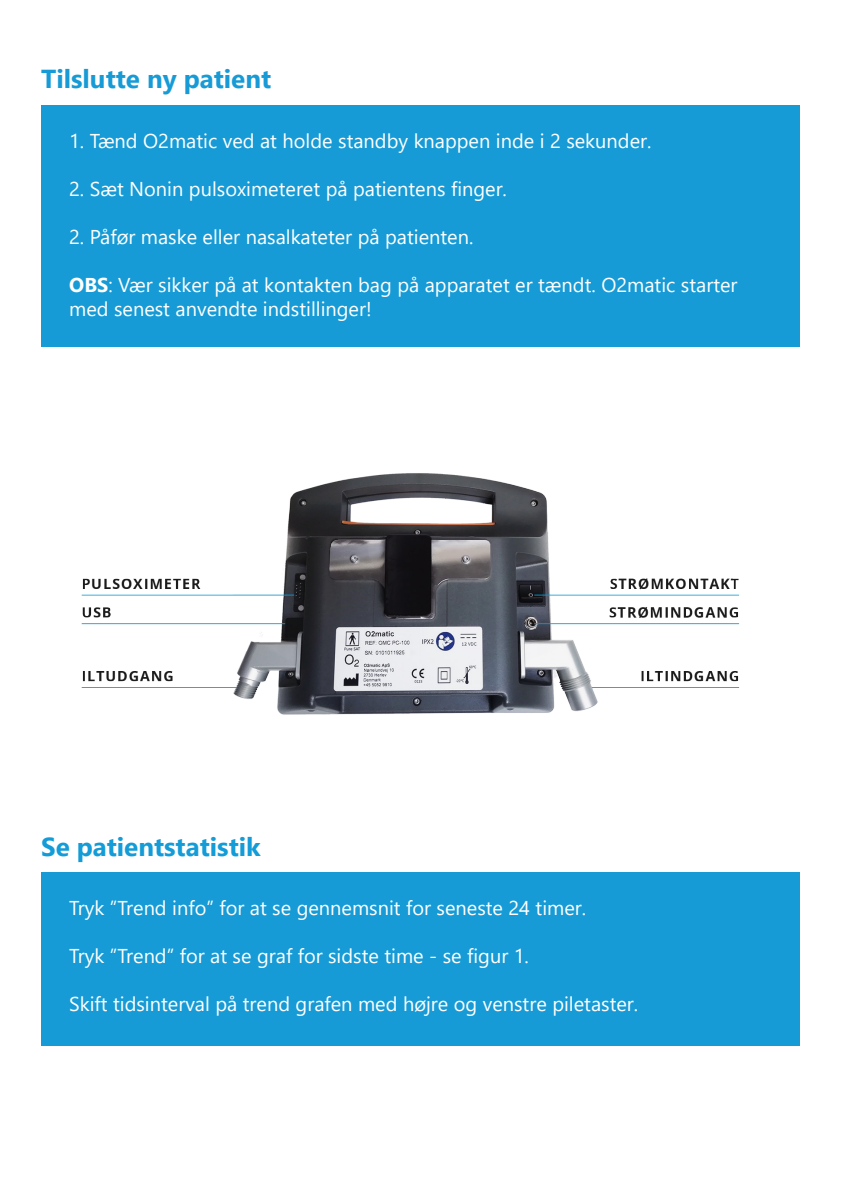
<style>
.page{position:relative;width:842px;height:1191px;background:#fff}
.page>*{position:absolute;margin:0;border:0;box-sizing:border-box;transform-origin:0 0}
.t1{font:700 26px "Segoe UI";color:#179bd6}
.t2{font:700 26px "Segoe UI";color:#139cd7}
.t3{font:20px/24px "Segoe UI";color:#fff}
.s1{font-weight:700}
</style>
<div class="page">
<div style="left:41px;top:105px;width:759px;height:241px;background:#169bd6"></div>
<div style="left:41px;top:872px;width:759px;height:174px;background:#169bd6"></div>
<img style="left:81px;top:473px;width:659px;height:242px">
<p class="t1" style="left:41px;top:55px;width:232px">Tilslutte ny patient</p>
<p class="t3" style="left:69px;top:127px;width:584px">1. Tænd O2matic ved at holde standby knappen inde i 2 sekunder.</p>
<p class="t3" style="left:69px;top:175px;width:439px">2. Sæt Nonin pulsoximeteret på patientens finger.</p>
<p class="t3" style="left:69px;top:223px;width:406px">2. Påfør maske eller nasalkateter på patienten.</p>
<p class="t3" style="left:69px;top:271px;width:670px"><span class="s1">OBS</span>: Vær sikker på at kontakten bag på apparatet er tændt. O2matic starter med senest anvendte indstillinger!</p>
<p class="t2" style="left:41px;top:822px;width:221px">Se patientstatistik</p>
<p class="t3" style="left:69px;top:894px;width:518px">Tryk ”Trend info” for at se gennemsnit for seneste 24 timer.</p>
<p class="t3" style="left:69px;top:942px;width:461px">Tryk ”Trend” for at se graf for sidste time - se figur 1.</p>
<p class="t3" style="left:69px;top:990px;width:570px">Skift tidsinterval på trend grafen med højre og venstre piletaster.</p>
</div>
